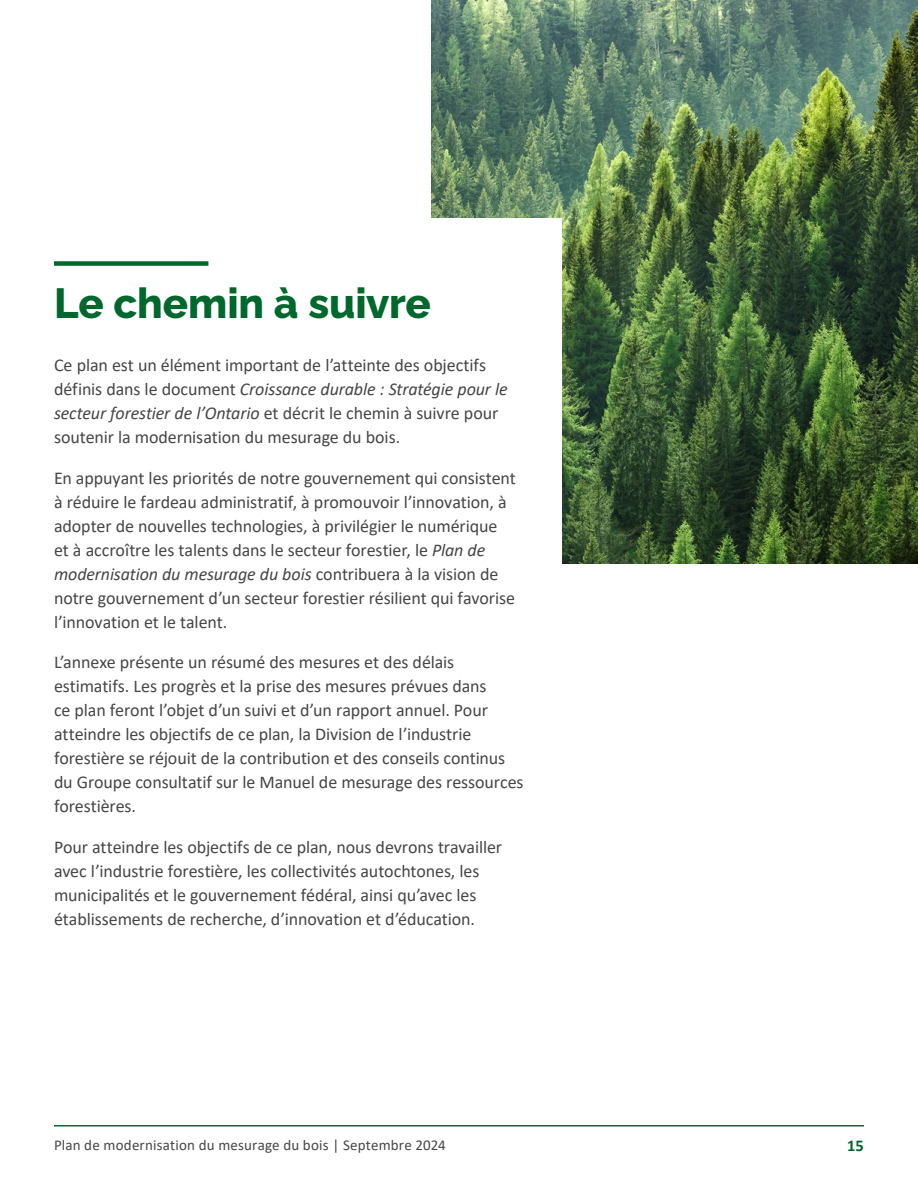
<style>
.page{position:relative;width:918px;height:1188px;background:#fff}
.page>*{position:absolute;margin:0;border:0;box-sizing:border-box;transform-origin:0 0}
.t1{font:800 42px "Raleway";letter-spacing:-.005em;color:#00682c}
.Paragraph{font:18px/24px "Calibri";letter-spacing:-.005em;color:#464646}
.t2{font:700 16.5px "Calibri";color:#00682c}
.t3{font:15px "Calibri";letter-spacing:.01em;color:#464646}
.s1{font-style:italic}
</style>
<div class="page">
<hr style="left:54px;top:1125px;width:810px;height:1px;background:#00682c">
<img style="left:432px;top:0;width:486px;height:564px">
<div style="left:54px;top:218px;width:508px;height:743px;background:#fff"></div>
<div style="left:54px;top:261px;width:154px;height:5px;background:#00682c"></div>
<h2 class="t1" style="left:54px;top:271px;width:378px">Le chemin à suivre</h2>
<p class="Paragraph" style="left:54px;top:352px;width:455px">Ce plan est un élément important de l’atteinte des objectifs définis dans le document <span class="s1">Croissance durable : Stratégie pour le secteur forestier de l’Ontario</span> et décrit le chemin à suivre pour soutenir la modernisation du mesurage du bois.</p>
<p class="Paragraph" style="left:54px;top:465px;width:463px">En appuyant les priorités de notre gouvernement qui consistent à réduire le fardeau administratif, à promouvoir l’innovation, à adopter de nouvelles technologies, à privilégier le numérique et à accroître les talents dans le secteur forestier, le <span class="s1">Plan de modernisation du mesurage du bois</span> contribuera à la vision de notre gouvernement d’un secteur forestier résilient qui favorise l’innovation et le talent.</p>
<p class="Paragraph" style="left:54px;top:650px;width:471px">L’annexe présente un résumé des mesures et des délais estimatifs. Les progrès et la prise des mesures prévues dans<br>ce plan feront l’objet d’un suivi et d’un rapport annuel. Pour atteindre les objectifs de ce plan, la Division de l’industrie forestière se réjouit de la contribution et des conseils continus du Groupe consultatif sur le Manuel de mesurage des ressources forestières.</p>
<p class="Paragraph" style="left:54px;top:835px;width:450px">Pour atteindre les objectifs de ce plan, nous devrons travailler avec l’industrie forestière, les collectivités autochtones, les municipalités et le gouvernement fédéral, ainsi qu’avec les établissements de recherche, d’innovation et d’éducation.</p>
<p class="t3" style="left:54px;top:1135px;width:393px">Plan de modernisation du mesurage du bois | Septembre 2024</p>
<p class="t2" style="left:847px;top:1134px;width:18px">15</p>
</div>
